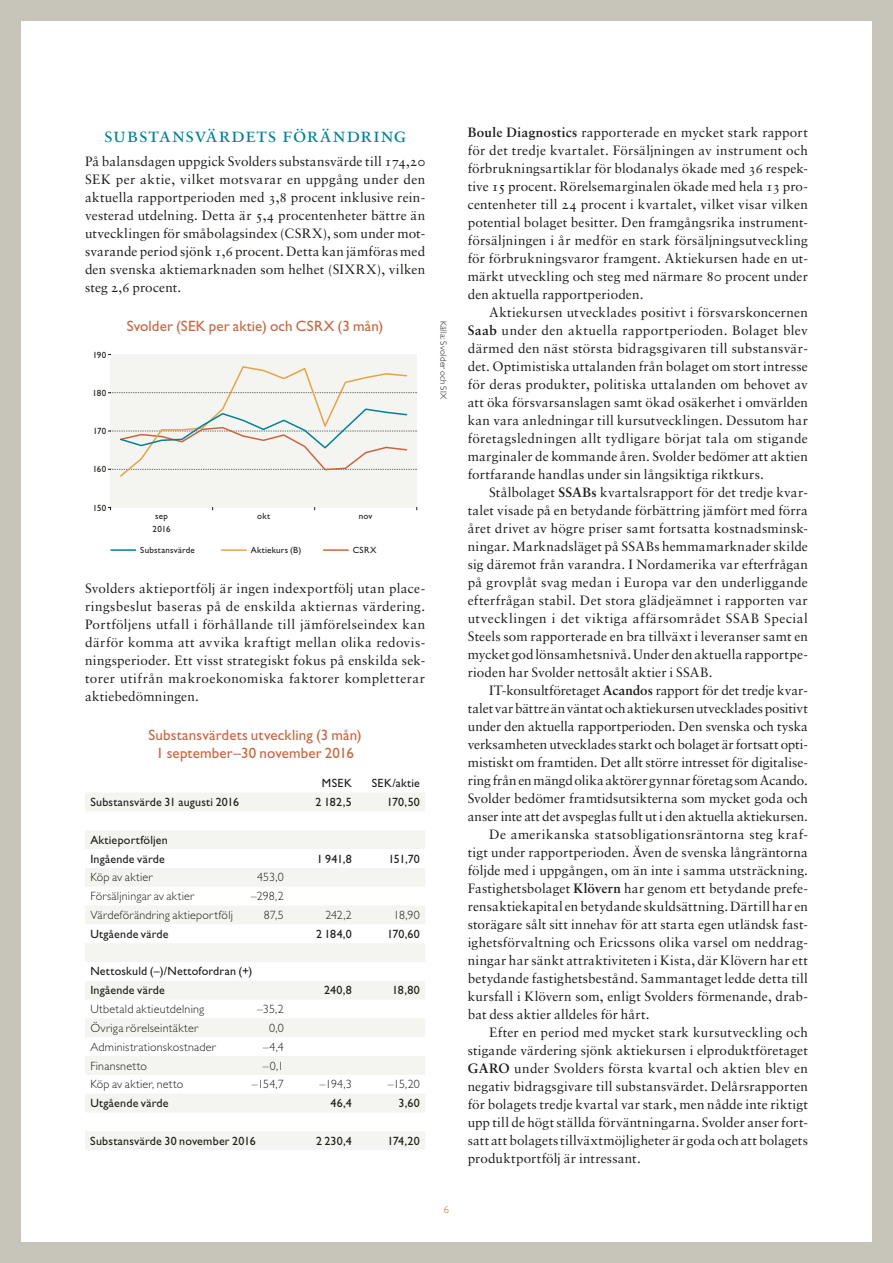
<style>
.page{position:relative;width:893px;height:1263px;background:#c7c5ba}
.page>*{position:absolute;margin:0;border:0;box-sizing:border-box;transform-origin:0 0}
.t1{font:21px "Sabon LT Std";letter-spacing:.02em;color:#008397}
.t2{font:15px/18px "Gill Sans Std";letter-spacing:.01em;color:#cc643d;text-align:center}
.t3{font:13.5px/18px "Sabon LT Std";letter-spacing:.015em;color:#1d1d1b;text-align:justify}
.t4{font:13.5px "Sabon LT Std";letter-spacing:-.005em;color:#1d1d1b}
.t5{font:12px/18.8px "Gill Sans Std";letter-spacing:.015em;color:#1d1d1b}
.t6{font:300 12px "Gill Sans Std";letter-spacing:.02em;color:#1d1d1b}
.t7{font:300 10.5px "Gill Sans Std";color:#cc643d}
.t8{font:9px "Gill Sans Std";letter-spacing:.025em;color:#1d1d1b}
.t9{font:300 9px "Gill Sans Std";letter-spacing:.025em;color:#1d1d1b}
.s1{font-weight:700}
</style>
<div class="page">
<div style="left:21px;top:21px;width:851px;height:1221px;background:#fff"></div>
<div style="left:111px;top:354px;width:306px;height:153px;background:#f4f4f1"></div>
<hr style="left:323px;top:549px;width:26px;height:2px;background:#cc643d">
<svg style="left:108px;top:365px;width:310px;height:113px"></svg>
<hr style="left:221px;top:549px;width:26px;height:2px;background:#e6a444">
<hr style="left:111px;top:549px;width:25px;height:2px;background:#008397">
<svg style="left:85px;top:793px;width:340px;height:357px;fill:#f4f4f1"></svg>
<h1 class="t1" style="left:104px;top:122px;width:304px">substansvärdets förändring</h1>
<p class="t3" style="left:85px;top:152px;width:342px">På balansdagen uppgick Svolders substansvärde till 174,20<br>SEK per aktie, vilket motsvarar en uppgång under den aktuella rapportperioden med 3,8 procent inklusive rein&shy;vesterad utdelning. Detta är 5,4 procentenheter bättre än utvecklingen för småbolagsindex (CSRX), som under mot&shy;svarande period sjönk 1,6 procent. Detta kan jämföras med den svenska aktiemarknaden som helhet (SIXRX), vilken steg 2,6 procent.</p>
<p class="t2" style="left:127px;top:317px;width:258px">Svolder (SEK per aktie) och CSRX (3 mån)</p>
<p class="t8" style="left:93px;top:349px;width:15px">190</p>
<p class="t8" style="left:92px;top:388px;width:15px">180</p>
<p class="t8" style="left:93px;top:426px;width:15px">170</p>
<p class="t8" style="left:93px;top:464px;width:15px">160</p>
<p class="t8" style="left:93px;top:502px;width:15px">150</p>
<p class="t8" style="left:257px;top:511px;width:14px">okt</p>
<p class="t8" style="left:155px;top:511px;width:14px">sep</p>
<p class="t8" style="left:359px;top:511px;width:15px">nov</p>
<p class="t8" style="left:153px;top:524px;width:19px">2016</p>
<p class="t8" style="left:140px;top:545px;width:56px">Substansvärde</p>
<p class="t8" style="left:251px;top:545px;width:52px">Aktiekurs (B)</p>
<p class="t8" style="left:353px;top:545px;width:25px">CSRX</p>
<p class="t3" style="left:85px;top:579px;width:342px">Svolders aktieportfölj är ingen indexportfölj utan place&shy;ringsbeslut baseras på de enskilda aktiernas värdering.<br>Portföljens utfall i förhållande till jämförelseindex kan därför komma att avvika kraftigt mellan olika redovis&shy;ningsperioder. Ett visst strategiskt fokus på enskilda sek&shy;torer utifrån makroekonomiska faktorer kompletterar aktiebedömningen.</p>
<p class="t2" style="left:149px;top:726px;width:215px">Substansvärdets utveckling (3 mån)<br>1 september–30 november 2016</p>
<p class="t5" style="left:322px;top:774px;width:31px">MSEK</p>
<p class="t5" style="left:372px;top:774px;width:50px">SEK/aktie</p>
<p class="t5" style="left:90px;top:793px;width:150px">Substansvärde 31 augusti 2016</p>
<p class="t5" style="left:316px;top:793px;width:38px">2 182,5</p>
<p class="t5" style="left:387px;top:793px;width:34px">170,50</p>
<p class="t5" style="left:90px;top:830px;width:79px">Aktieportföljen<br>Ingående värde</p>
<p class="t5" style="left:317px;top:849px;width:37px">1 941,8</p>
<p class="t5" style="left:388px;top:849px;width:33px">151,70</p>
<p class="t6" style="left:90px;top:870px;width:64px">Köp av aktier</p>
<p class="t6" style="left:257px;top:870px;width:28px">453,0</p>
<p class="t6" style="left:90px;top:889px;width:105px">Försäljningar av aktier</p>
<p class="t6" style="left:251px;top:889px;width:34px">–298,2</p>
<p class="t6" style="left:90px;top:908px;width:144px">Värdeförändring aktieportfölj</p>
<p class="t6" style="left:264px;top:908px;width:22px">87,5</p>
<p class="t6" style="left:325px;top:908px;width:28px">242,2</p>
<p class="t6" style="left:394px;top:908px;width:28px">18,90</p>
<p class="t5" style="left:90px;top:924px;width:80px">Utgående värde</p>
<p class="t5" style="left:316px;top:924px;width:37px">2 184,0</p>
<p class="t5" style="left:387px;top:924px;width:34px">170,60</p>
<p class="t5" style="left:90px;top:962px;width:164px">Nettoskuld (–)/Nettofordran (+)<br>Ingående värde</p>
<p class="t5" style="left:324px;top:981px;width:29px">240,8</p>
<p class="t5" style="left:392px;top:981px;width:29px">18,80</p>
<p class="t6" style="left:90px;top:1002px;width:115px">Utbetald aktieutdelning</p>
<p class="t6" style="left:257px;top:1002px;width:28px">–35,2</p>
<p class="t6" style="left:90px;top:1021px;width:109px">Övriga rörelseintäkter</p>
<p class="t6" style="left:269px;top:1021px;width:16px">0,0</p>
<p class="t6" style="left:90px;top:1040px;width:127px">Administrationskostnader</p>
<p class="t6" style="left:263px;top:1040px;width:23px">–4,4</p>
<p class="t6" style="left:90px;top:1059px;width:58px">Finansnetto</p>
<p class="t6" style="left:263px;top:1059px;width:23px">–0,1</p>
<p class="t6" style="left:90px;top:1077px;width:95px">Köp av aktier, netto</p>
<p class="t6" style="left:252px;top:1077px;width:34px">–154,7</p>
<p class="t6" style="left:320px;top:1077px;width:34px">–194,3</p>
<p class="t6" style="left:388px;top:1077px;width:34px">–15,20</p>
<p class="t5" style="left:90px;top:1094px;width:80px">Utgående värde</p>
<p class="t5" style="left:331px;top:1094px;width:23px">46,4</p>
<p class="t5" style="left:398px;top:1094px;width:23px">3,60</p>
<p class="t5" style="left:90px;top:1131px;width:167px">Substansvärde 30 november 2016</p>
<p class="t5" style="left:316px;top:1131px;width:37px">2 230,4</p>
<p class="t5" style="left:387px;top:1131px;width:34px">174,20</p>
<p class="t9" style="left:448px;top:321px;width:80px;rotate:90deg">Källa: Svolder och SIX</p>
<p class="t7" style="left:444px;top:1204px;width:7px">6</p>
<p class="t3" style="left:468px;top:123px;width:342px"><span class="s1">Boule Diagnostics</span> rapporterade en mycket stark rapport för det tredje kvartalet. Försäljningen av instrument och förbrukningsartiklar för blodanalys ökade med 36 respek&shy;tive 15 procent. Rörelsemarginalen ökade med hela 13 pro&shy;centenheter till 24 procent i kvartalet, vilket visar vilken potential bolaget besitter. Den framgångsrika instrument&shy;försäljningen i år medför en stark försäljningsutveckling för förbrukningsvaror framgent. Aktiekursen hade en ut&shy;märkt utveckling och steg med närmare 80 procent under den aktuella rapportperioden.</p>
<p class="t3" style="left:468px;top:303px;width:342px;text-indent:21px">Aktiekursen utvecklades positivt i försvarskoncernen <span class="s1">Saab</span> under den aktuella rapportperioden. Bolaget blev därmed den näst största bidragsgivaren till substansvär&shy;det. Optimistiska uttalanden från bolaget om stort intresse för deras produkter, politiska uttalanden om behovet av att öka försvarsanslagen samt ökad osäkerhet i omvärlden kan vara anledningar till kursutvecklingen. Dessutom har företagsledningen allt tydligare börjat tala om stigande marginaler de kommande åren. Svolder bedömer att aktien fortfarande handlas under sin långsiktiga riktkurs.</p>
<p class="t3" style="left:468px;top:483px;width:342px;text-indent:21px">Stålbolaget <span class="s1">SSABs</span> kvartalsrapport för det tredje kvar&shy;talet visade på en betydande förbättring jämfört med förra året drivet av högre priser samt fortsatta kostnadsminsk&shy;ningar. Marknadsläget på SSABs hemmamarknader skilde sig däremot från varandra. I Nordamerika var efterfrågan på grovplåt svag medan i Europa var den underliggande efterfrågan stabil. Det stora glädjeämnet i rapporten var utvecklingen i det viktiga affärsområdet SSAB Special Steels som rapporterade en bra tillväxt i leveranser samt en mycket god lönsamhetsnivå. Under den aktuella rapportpe&shy;rioden har Svolder nettosålt aktier i SSAB.</p>
<p class="t3" style="left:489px;top:681px;width:320px">IT-konsultföretaget <span class="s1">Acandos</span> rapport för det tredje kvar-</p>
<p class="t4" style="left:468px;top:700px;width:342px">talet var bättre än väntat och aktiekursen utvecklades positivt</p>
<p class="t3" style="left:468px;top:717px;width:342px">under den aktuella rapportperioden. Den svenska och tyska</p>
<p class="t3" style="left:468px;top:735px;width:342px">verksamheten utvecklades starkt och bolaget är fortsatt opti-</p>
<p class="t3" style="left:468px;top:753px;width:342px">mistiskt om framtiden. Det allt större intresset för digitalise-</p>
<p class="t3" style="left:468px;top:771px;width:342px">ring från en mängd olika aktörer gynnar företag som Acando.</p>
<p class="t3" style="left:468px;top:789px;width:342px">Svolder bedömer framtidsutsikterna som mycket goda och</p>
<p class="t3" style="left:468px;top:807px;width:342px">anser inte att det avspeglas fullt ut i den aktuella aktiekursen.</p>
<p class="t3" style="left:489px;top:825px;width:320px">De amerikanska statsobligationsräntorna steg kraf-</p>
<p class="t3" style="left:468px;top:843px;width:342px">tigt under rapportperioden. Även de svenska långräntorna</p>
<p class="t3" style="left:468px;top:861px;width:342px">följde med i uppgången, om än inte i samma utsträckning.</p>
<p class="t3" style="left:468px;top:879px;width:342px">Fastighetsbolaget <span class="s1">Klövern</span> har genom ett betydande prefe-</p>
<p class="t3" style="left:468px;top:897px;width:342px">rensaktiekapital en betydande skuldsättning. Därtill har en</p>
<p class="t3" style="left:468px;top:915px;width:342px">storägare sålt sitt innehav för att starta egen utländsk fast-</p>
<p class="t3" style="left:468px;top:933px;width:342px">ighetsförvaltning och Ericssons olika varsel om neddrag-</p>
<p class="t3" style="left:468px;top:951px;width:342px">ningar har sänkt attraktiviteten i Kista, där Klövern har ett</p>
<p class="t3" style="left:468px;top:969px;width:342px">betydande fastighetsbestånd. Sammantaget ledde detta till</p>
<p class="t3" style="left:468px;top:987px;width:342px">kursfall i Klövern som, enligt Svolders förmenande, drab-</p>
<p class="t3" style="left:468px;top:1005px;width:183px">bat dess aktier alldeles för hårt.</p>
<p class="t3" style="left:489px;top:1023px;width:320px">Efter en period med mycket stark kursutveckling och</p>
<p class="t3" style="left:468px;top:1041px;width:342px">stigande värdering sjönk aktiekursen i elproduktföretaget</p>
<p class="t3" style="left:468px;top:1059px;width:342px"><span class="s1">GARO</span> under Svolders första kvartal och aktien blev en</p>
<p class="t3" style="left:468px;top:1077px;width:342px">negativ bidragsgivare till substansvärdet. Delårsrapporten</p>
<p class="t3" style="left:468px;top:1095px;width:342px">för bolagets tredje kvartal var stark, men nådde inte riktigt</p>
<p class="t3" style="left:468px;top:1113px;width:342px">upp till de högt ställda förväntningarna. Svolder anser fort-</p>
<p class="t3" style="left:468px;top:1131px;width:342px">satt att bolagets tillväxtmöjligheter är goda och att bolagets</p>
<p class="t3" style="left:468px;top:1149px;width:175px">produktportfölj är intressant.</p>
</div>
